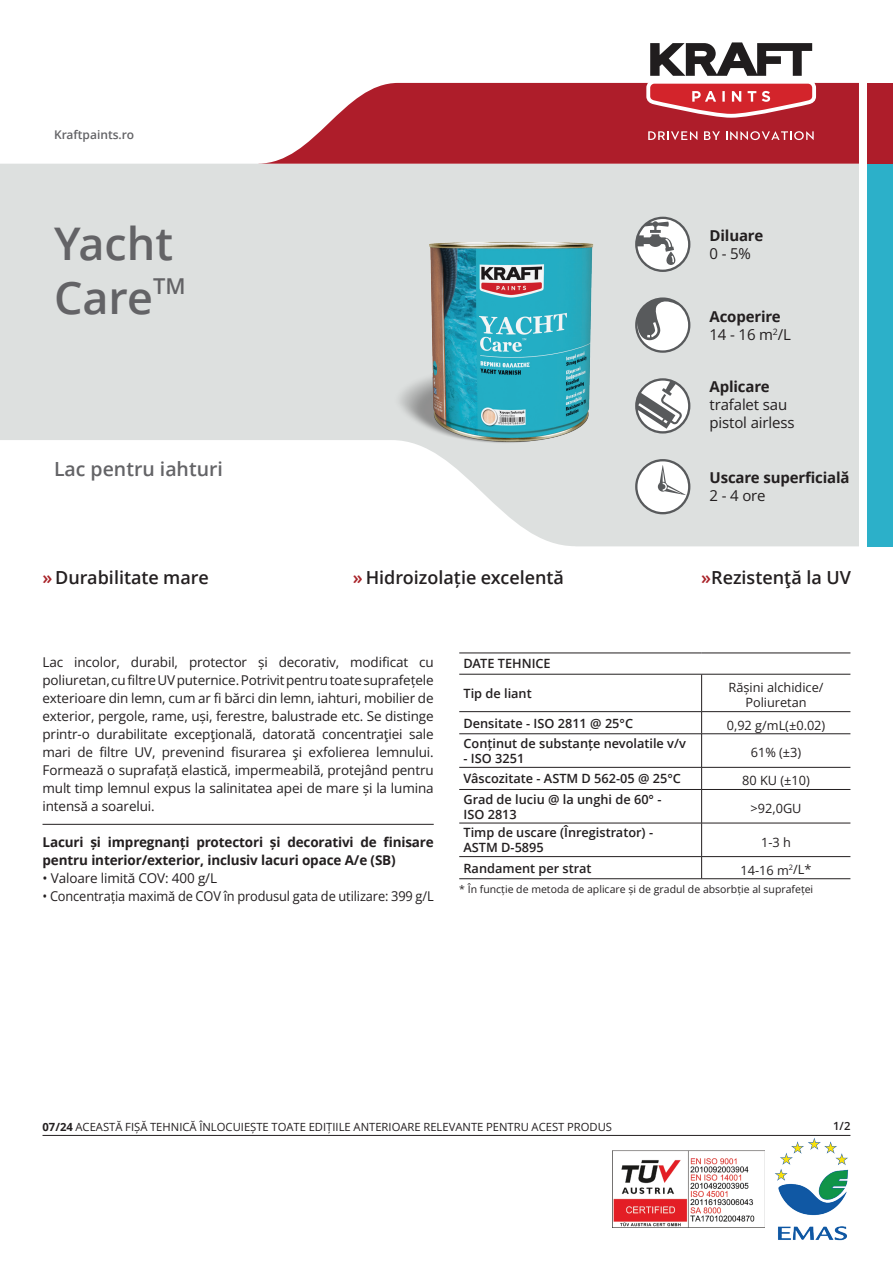
<style>
.page{position:relative;width:893px;height:1263px;background:#fff}
.page>*{position:absolute;margin:0;border:0;box-sizing:border-box;transform-origin:0 0}
.t1{font:600 45px/54px "Open Sans";color:#636366}
.t2{font:600 19.5px "Open Sans";color:#636366}
.t3{font:600 18px "Open Sans";color:#231f20}
.t4{font:700 15px/18px "Open Sans";letter-spacing:-.01em;color:#231f20}
.t5{font:15px/18px "Open Sans";letter-spacing:-.01em;color:#231f20}
.t6{font:13.5px/18px "Open Sans";letter-spacing:-.01em;color:#231f20;text-align:justify}
.t7{font:700 13.5px/18px "Open Sans";letter-spacing:-.01em;color:#231f20}
.t8{font:13.5px "Open Sans";letter-spacing:-.01em;color:#231f20;scale:.95 1}
.t9{font:600 12.75px/15.3px "Open Sans";color:#231f20}
.t10{font:12.75px/15.3px "Open Sans";color:#231f20;text-align:center}
.t11{font:600 12px "Open Sans";color:#636366}
.t12{font:11.25px "Open Sans";color:#231f20}
.t13{font:600 11.25px "Open Sans";color:#231f20}
.t14{font:10.5px "Open Sans";color:#231f20}
.s1{font-weight:400}
.s2{color:#a92228}
.s3{font-weight:700}
</style>
<div class="page">
<svg style="left:0;top:164px;width:859px;height:382px;fill:#dde0df"></svg>
<svg style="left:259px;top:83px;width:600px;height:81px;background:#b93d48"></svg>
<div style="left:867px;top:83px;width:26px;height:81px;background:#ae1d2a"></div>
<div style="left:867px;top:164px;width:26px;height:382px;background:#2cb0c9"></div>
<svg style="left:642px;top:42px;width:178px;height:80px"></svg>
<svg style="left:648px;top:131px;width:49px;height:9px"></svg>
<svg style="left:704px;top:131px;width:16px;height:9px"></svg>
<svg style="left:726px;top:131px;width:88px;height:9px"></svg>
<svg style="left:668px;top:297px;width:22px;height:56px"></svg>
<svg style="left:635px;top:459px;width:55px;height:55px"></svg>
<svg style="left:668px;top:378px;width:22px;height:55px"></svg>
<svg style="left:668px;top:217px;width:22px;height:55px"></svg>
<img style="left:612px;top:1150px;width:152px;height:77px">
<img style="left:775px;top:1138px;width:74px;height:103px">
<hr style="left:43px;top:1135px;width:807px;height:1px;background:#231f20">
<hr style="left:43px;top:824px;width:391px;height:1px;background:#231f20">
<hr style="left:459px;top:674px;width:243px;height:1px;background:#231f20">
<hr style="left:702px;top:674px;width:148px;height:1px;background:#231f20">
<hr style="left:701px;top:674px;width:1px;height:37px;background:#231f20">
<hr style="left:459px;top:711px;width:243px;height:1px;background:#231f20">
<hr style="left:702px;top:711px;width:148px;height:1px;background:#231f20">
<svg style="left:701px;top:712px;width:1px;height:21px"></svg>
<hr style="left:459px;top:733px;width:243px;height:1px;background:#231f20">
<hr style="left:702px;top:733px;width:148px;height:1px;background:#231f20">
<hr style="left:701px;top:734px;width:1px;height:33px;background:#231f20">
<hr style="left:459px;top:767px;width:243px;height:1px;background:#231f20">
<hr style="left:702px;top:767px;width:148px;height:1px;background:#231f20">
<svg style="left:701px;top:767px;width:1px;height:22px"></svg>
<hr style="left:459px;top:789px;width:243px;height:1px;background:#231f20">
<hr style="left:702px;top:789px;width:148px;height:1px;background:#231f20">
<hr style="left:701px;top:790px;width:1px;height:33px;background:#231f20">
<hr style="left:459px;top:823px;width:243px;height:1px;background:#231f20">
<hr style="left:702px;top:823px;width:148px;height:1px;background:#231f20">
<hr style="left:701px;top:823px;width:1px;height:33px;background:#231f20">
<hr style="left:459px;top:856px;width:243px;height:1px;background:#231f20">
<hr style="left:702px;top:856px;width:148px;height:1px;background:#231f20">
<svg style="left:701px;top:857px;width:1px;height:21px"></svg>
<hr style="left:459px;top:878px;width:243px;height:1px;background:#231f20">
<hr style="left:702px;top:878px;width:148px;height:1px;background:#231f20">
<hr style="left:459px;top:653px;width:243px;height:1px;background:#231f20">
<hr style="left:702px;top:653px;width:148px;height:1px;background:#231f20">
<img style="left:354px;top:176px;width:314px;height:314px">
<p class="t11" style="left:54px;top:126px;width:82px">Kraftpaints.ro</p>
<h1 class="t1" style="left:54px;top:216px;width:133px">Yacht<br>Care<sup>TM</sup></h1>
<h2 class="t2" style="left:54px;top:456px;width:170px">Lac pentru iahturi</h2>
<p class="t4" style="left:709px;top:226px;width:55px">Diluare</p>
<p class="t5" style="left:709px;top:244px;width:43px">0 - 5%</p>
<p class="t4" style="left:709px;top:307px;width:83px">Acoperire<br><span class="s1">14 - 16 m</span><sup>2</sup><span class="s1">/L</span></p>
<p class="t4" style="left:709px;top:377px;width:62px">Aplicare</p>
<p class="t5" style="left:709px;top:395px;width:86px">trafalet sau pistol airless</p>
<p class="t4" style="left:709px;top:469px;width:141px">Uscare superficială</p>
<p class="t5" style="left:709px;top:487px;width:58px">2 - 4 ore</p>
<h3 class="t3" style="left:43px;top:565px;width:168px"><span class="s2">»</span> Durabilitate mare</h3>
<h3 class="t3" style="left:353px;top:565px;width:213px"><span class="s2">»</span> Hidroizolație excelentă</h3>
<h3 class="t3" style="left:701px;top:565px;width:151px"><span class="s2">»</span>Rezistenţă la UV</h3>
<p class="t6" style="left:43px;top:653px;width:393px">Lac incolor, durabil, protector și decorativ, modificat cu poliuretan, cu filtre UV puternice. Potrivit pentru toate suprafețele exterioare din lemn, cum ar fi bărci din lemn, iahturi, mobilier de exterior, pergole, rame, uși, ferestre, balustrade etc. Se distinge printr-o durabilitate excepţională, datorată concentraţiei sale mari de filtre UV, prevenind fisurarea şi exfolierea lemnului.<br>Formează o suprafață elastică, impermeabilă, protejând pentru mult timp lemnul expus la salinitatea apei de mare și la lumina intensă a soarelui.</p>
<p class="t7" style="left:43px;top:832px;width:393px">Lacuri și impregnanți protectori și decorativi de finisare pentru interior/exterior, inclusiv lacuri opace A/e (SB)</p>
<p class="t6" style="left:43px;top:868px;width:176px">• Valoare limită COV: 400 g/L</p>
<p class="t8" style="left:43px;top:886px;width:413px">• Concentrația maximă de COV în produsul gata de utilizare: 399 g/L</p>
<p class="t9" style="left:463px;top:656px;width:89px">DATE TEHNICE</p>
<p class="t9" style="left:463px;top:685px;width:70px">Tip de liant</p>
<p class="t10" style="left:728px;top:679px;width:97px">Rășini alchidice/<br>Poliuretan</p>
<p class="t9" style="left:463px;top:715px;width:171px">Densitate - ISO 2811 @ 25°C</p>
<p class="t10" style="left:727px;top:717px;width:100px">0,92 g/mL(±0.02)</p>
<p class="t9" style="left:463px;top:735px;width:224px">Conținut de substanțe nevolatile v/v</p>
<p class="t9" style="left:463px;top:750px;width:62px">- ISO 3251</p>
<p class="t10" style="left:751px;top:745px;width:52px">61% (±3)</p>
<p class="t9" style="left:463px;top:771px;width:219px">Vâscozitate - ASTM D 562-05 @ 25°C</p>
<p class="t10" style="left:742px;top:773px;width:69px">80 KU (±10)</p>
<p class="t9" style="left:463px;top:791px;width:200px">Grad de luciu @ la unghi de 60° -<br>ISO 2813</p>
<p class="t10" style="left:750px;top:800px;width:53px">&gt;92,0GU</p>
<p class="t9" style="left:463px;top:824px;width:191px">Timp de uscare (Înregistrator) -<br>ASTM D-5895</p>
<p class="t10" style="left:761px;top:834px;width:31px">1-3 h</p>
<p class="t9" style="left:463px;top:860px;width:129px">Randament per strat</p>
<p class="t10" style="left:740px;top:862px;width:72px">14-16 m<sup>2</sup>/L*</p>
<p class="t14" style="left:459px;top:882px;width:356px">* În funcție de metoda de aplicare și de gradul de absorbție al suprafeței</p>
<p class="t12" style="left:43px;top:1119px;width:571px"><span class="s3">07/24</span> ACEASTĂ FIȘĂ TEHNICĂ ÎNLOCUIEȘTE TOATE EDIȚIILE ANTERIOARE RELEVANTE PENTRU ACEST PRODUS</p>
<p class="t13" style="left:833px;top:1118px;width:19px">1/2</p>
</div>
